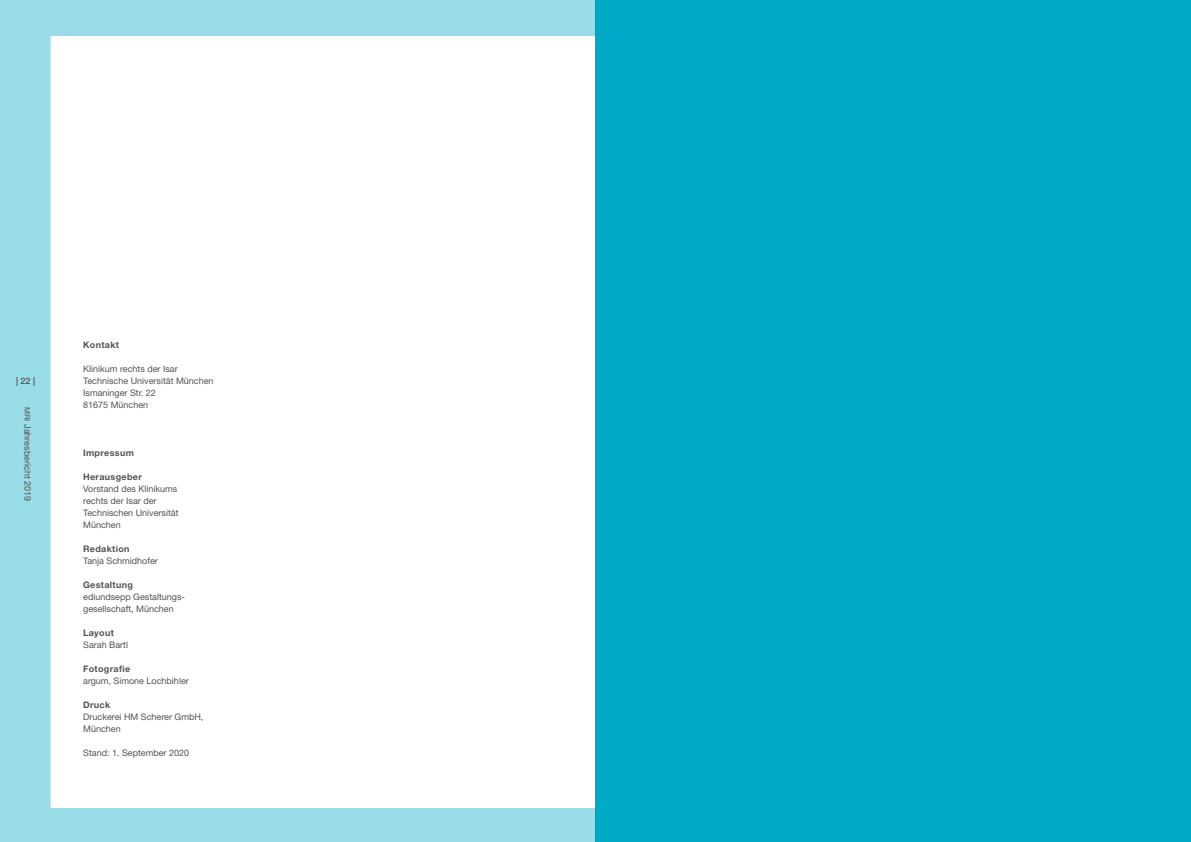
<style>
.page{position:relative;width:1191px;height:842px;background:#fff}
.page>*{position:absolute;margin:0;border:0;box-sizing:border-box;transform-origin:0 0}
.t1{font:9px/12px "Helvetica Neue LT Pro";color:#55524e}
.t2{font:700 9px "Helvetica Neue LT Pro";letter-spacing:.035em;color:#55524e}
.t3{font:500 9px "Helvetica Neue LT Pro";color:#55524e}
.s1{font-size:7.8px}
</style>
<div class="page">
<svg style="left:0;top:0;width:595px;height:842px"></svg>
<div style="left:595px;top:0;width:596px;height:842px;background:#00a9c5"></div>
<p class="t3" style="left:16px;top:375px;width:21px">| 22 |</p>
<p class="t1" style="left:34px;top:407px;width:96px;rotate:90deg"><span class="s1">MRI</span> Jahresbericht 2019</p>
<p class="t2" style="left:83px;top:339px;width:37px">Kontakt</p>
<p class="t1" style="left:83px;top:363px;width:132px">Klinikum rechts der Isar<br>Technische Universität München<br>Ismaninger Str. 22<br>81675 München</p>
<p class="t2" style="left:83px;top:447px;width:52px">Impressum</p>
<p class="t2" style="left:83px;top:471px;width:60px">Herausgeber</p>
<p class="t1" style="left:83px;top:483px;width:97px">Vorstand des Klinikums rechts der Isar der<br>Technischen Universität<br>München</p>
<p class="t2" style="left:83px;top:543px;width:48px">Redaktion</p>
<p class="t1" style="left:83px;top:555px;width:76px">Tanja Schmidhofer</p>
<p class="t2" style="left:83px;top:579px;width:51px">Gestaltung</p>
<p class="t1" style="left:83px;top:591px;width:102px">ediundsepp Gestaltungs&shy;gesellschaft, München</p>
<p class="t2" style="left:83px;top:627px;width:32px">Layout</p>
<p class="t1" style="left:83px;top:639px;width:46px">Sarah Bartl</p>
<p class="t2" style="left:83px;top:663px;width:48px">Fotografie</p>
<p class="t1" style="left:83px;top:675px;width:107px">argum, Simone Lochbihler</p>
<p class="t2" style="left:83px;top:699px;width:29px">Druck</p>
<p class="t1" style="left:83px;top:711px;width:122px">Druckerei HM Scherer GmbH,<br>München</p>
<p class="t1" style="left:83px;top:747px;width:107px">Stand: 1. September 2020</p>
</div>
